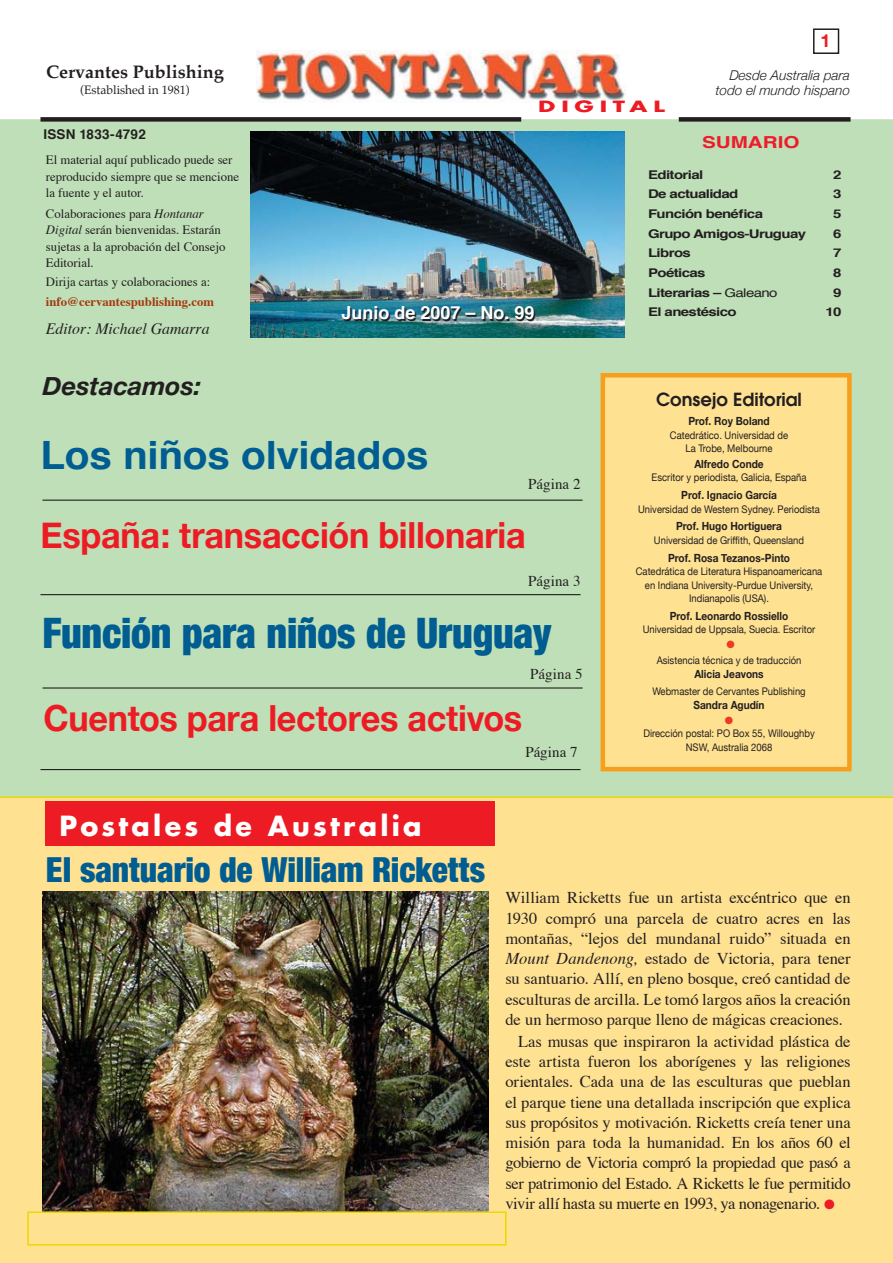
<style>
.page{position:relative;width:893px;height:1263px;background:#fff}
.page>*{position:absolute;margin:0;border:0;box-sizing:border-box;transform-origin:0 0}
.t1{font:900 condensed 42px "Helvetica Neue";letter-spacing:-.005em;color:#005d92;scale:.95 1}
.t2{font:700 39px "Helvetica";letter-spacing:-.005em;color:#005d92;scale:1.04 1}
.t3{font:700 36px "Helvetica Neue";letter-spacing:-.01em;color:#ed1c24;scale:.95 1}
.t4{font:900 condensed 34.5px "Helvetica Neue";letter-spacing:-.005em;color:#005d92}
.t5{font:700 27px "Futura";letter-spacing:.12em;color:#fff}
.t6{font:italic 700 25.5px "Helvetica Neue";color:#231f20}
.t7{font:700 18px "Palatino";color:#231f20}
.t8{font:700 18px "Helvetica";color:#fff}
.t9{font:600 18px "Avant Garde";color:#231f20}
.t10{font:16.5px/20.2px "Times";letter-spacing:-.01em;color:#231f20;text-align:justify}
.t11{font:700 16.5px "Helvetica";color:#ed1c2b;scale:1.25 1}
.t12{font:italic 15.75px "Times";color:#231f20}
.t13{font:700 15.15px "Futura";letter-spacing:.25em;color:#ed1c24;scale:1.52 1}
.t14{font:15px "Times";color:#231f20}
.t15{font:italic 300 13.5px/15px "Helvetica Neue";color:#231f20;text-align:right}
.t16{font:700 13.5px "Helvetica";letter-spacing:.02em;color:#231f20}
.t17{font:12.75px/16.5px "Times";color:#231f20}
.t18{font:700 12.75px "Times";color:#a53910}
.t19{font:700 12px "Helvetica";letter-spacing:-.04em;color:#231f20;scale:1.25 1}
.t20{font:12px "Palatino";color:#231f20}
.t21{font:700 11.25px "Helvetica Neue";color:#231f20;scale:.9 1}
.t22{font:10.5px/13.5px "Helvetica Neue";color:#231f20;text-align:center;scale:.9 1}
.t23{font:10.5px "Zapf Dingbats ITC";color:#ef3a23}
.s1{font-style:italic}
.s2{font-weight:400}
.s3{color:#ed1c24}
</style>
<div class="page">
<div style="left:813px;top:28px;width:26px;height:26px;border:2px solid #231f20"></div>
<div style="left:0;top:118px;width:893px;height:679px;background:#bedfb7"></div>
<div style="left:0;top:797px;width:893px;height:466px;background:#ffe192"></div>
<div style="left:603px;top:375px;width:246px;height:394px;background:#ffe192"></div>
<div style="left:600px;top:373px;width:251px;height:398px;border:4px solid #f99e1b"></div>
<img style="left:256px;top:50px;width:369px;height:52px">
<div style="left:40px;top:117px;width:481px;height:5px;background:#231f20"></div>
<div style="left:679px;top:117px;width:171px;height:5px;background:#231f20"></div>
<img style="left:251px;top:132px;width:373px;height:205px">
<div style="left:45px;top:801px;width:450px;height:45px;background:#ed1c24"></div>
<hr style="left:43px;top:500px;width:539px;height:1px;background:#231f20">
<hr style="left:40px;top:594px;width:540px;height:1px;background:#231f20">
<hr style="left:43px;top:687px;width:539px;height:2px;background:#231f20">
<hr style="left:40px;top:769px;width:540px;height:1px;background:#231f20">
<div style="left:595px;top:14px;width:214px;height:39px;background:#fff"></div>
<img style="left:43px;top:891px;width:446px;height:320px">
<div style="left:28px;top:1212px;width:478px;height:33px;background:#ffe192"></div>
<div style="left:27px;top:1211px;width:479px;height:35px;border:2px solid #ebd900"></div>
<p class="t7" style="left:46px;top:63px;width:179px">Cervantes Publishing</p>
<p class="t20" style="left:80px;top:84px;width:111px">(Established in 1981)</p>
<p class="t16" style="left:43px;top:128px;width:104px">ISSN 1833-4792</p>
<p class="t17" style="left:46px;top:153px;width:195px">El material aquí publicado puede ser reproducido siempre que se mencione la fuente y el autor.</p>
<p class="t17" style="left:46px;top:206px;width:181px">Colaboraciones para <span class="s1">Hontanar<br>Digital</span> serán bienvenidas. Estarán sujetas a la aprobación del Consejo<br>Editorial.</p>
<p class="t17" style="left:46px;top:275px;width:166px">Dirija cartas y colaboraciones a:</p>
<p class="t18" style="left:46px;top:297px;width:170px">info@cervantespublishing.com</p>
<p class="t12" style="left:46px;top:322px;width:165px">Editor: Michael Gamarra</p>
<p class="t13" style="left:538px;top:100px;width:85px">DIGITAL</p>
<p class="t15" style="left:715px;top:68px;width:136px">Desde Australia para todo el mundo hispano</p>
<p class="t11" style="left:702px;top:135px;width:79px">SUMARIO</p>
<p class="t8" style="left:341px;top:305px;width:195px">Junio de 2007 – No. 99</p>
<p class="t19" style="left:648px;top:169px;width:46px">Editorial</p>
<p class="t19" style="left:833px;top:169px;width:8px">2</p>
<p class="t19" style="left:648px;top:189px;width:74px">De actualidad</p>
<p class="t19" style="left:833px;top:189px;width:8px">3</p>
<p class="t19" style="left:648px;top:209px;width:93px">Función benéfica</p>
<p class="t19" style="left:833px;top:209px;width:8px">5</p>
<p class="t19" style="left:648px;top:228px;width:128px">Grupo Amigos-Uruguay</p>
<p class="t19" style="left:833px;top:228px;width:8px">6</p>
<p class="t19" style="left:648px;top:248px;width:36px">Libros</p>
<p class="t19" style="left:833px;top:248px;width:8px">7</p>
<p class="t19" style="left:648px;top:268px;width:47px">Poéticas</p>
<p class="t19" style="left:833px;top:268px;width:8px">8</p>
<p class="t19" style="left:648px;top:288px;width:105px">Literarias – <span class="s2">Galeano</span></p>
<p class="t19" style="left:833px;top:288px;width:8px">9</p>
<p class="t19" style="left:648px;top:307px;width:72px">El anestésico</p>
<p class="t19" style="left:825px;top:307px;width:14px">10</p>
<h3 class="t6" style="left:43px;top:370px;width:160px">Destacamos:</h3>
<h2 class="t2" style="left:40px;top:439px;width:375px">Los niños olvidados</h2>
<p class="t14" style="left:528px;top:477px;width:54px">Página 2</p>
<h3 class="t3" style="left:40px;top:513px;width:512px">España: transacción billonaria</h3>
<p class="t14" style="left:528px;top:574px;width:54px">Página 3</p>
<h1 class="t1" style="left:43px;top:608px;width:537px">Función para niños de Uruguay</h1>
<p class="t14" style="left:530px;top:668px;width:54px">Página 5</p>
<h3 class="t3" style="left:43px;top:695px;width:506px">Cuentos para lectores activos</h3>
<h3 class="t5" style="left:59px;top:813px;width:364px">Postales de Australia</h3>
<h3 class="t4" style="left:46px;top:849px;width:441px">El santuario de William Ricketts</h3>
<p class="t14" style="left:525px;top:746px;width:54px">Página 7</p>
<p class="t9" style="left:656px;top:393px;width:147px">Consejo Editorial</p>
<p class="t21" style="left:688px;top:414px;width:92px">Prof. Roy Boland</p>
<p class="t22" style="left:670px;top:428px;width:133px">Catedrático. Universidad de<br>La Trobe, Melbourne</p>
<p class="t21" style="left:694px;top:457px;width:79px">Alfredo Conde</p>
<p class="t22" style="left:652px;top:471px;width:174px">Escritor y periodista, Galicia, España</p>
<p class="t21" style="left:681px;top:488px;width:108px">Prof. Ignacio García</p>
<p class="t22" style="left:638px;top:502px;width:204px">Universidad de Western Sydney. Periodista</p>
<p class="t21" style="left:676px;top:519px;width:119px">Prof. Hugo Hortiguera</p>
<p class="t22" style="left:654px;top:533px;width:168px">Universidad de Griffith, Queensland</p>
<p class="t21" style="left:668px;top:551px;width:137px">Prof. Rosa Tezanos-Pinto</p>
<p class="t22" style="left:636px;top:565px;width:209px">Catedrática de Literatura Hispanoamericana en Indiana University-Purdue University,<br>Indianapolis (USA).</p>
<p class="t21" style="left:670px;top:609px;width:133px">Prof. Leonardo Rossiello</p>
<p class="t22" style="left:643px;top:623px;width:193px">Universidad de Uppsala, Suecia. Escritor</p>
<p class="t23" style="left:726px;top:640px;width:10px">●</p>
<p class="t22" style="left:657px;top:653px;width:162px">Asistencia técnica y de traducción</p>
<p class="t21" style="left:694px;top:667px;width:79px">Alicia Jeavons</p>
<p class="t22" style="left:652px;top:685px;width:172px">Webmaster de Cervantes Publishing</p>
<p class="t21" style="left:693px;top:698px;width:80px">Sandra Agudín</p>
<p class="t23" style="left:725px;top:715px;width:10px">●</p>
<p class="t22" style="left:643px;top:727px;width:192px">Dirección postal: PO Box 55, Willoughby<br>NSW, Australia 2068</p>
<p class="t10" style="left:505px;top:889px;width:347px">William Ricketts fue un artista excéntrico que en 1930 compró una parcela de cuatro acres en las montañas, “lejos del mundanal ruido” situada en <span class="s1">Mount Dandenong,</span> estado de Victoria, para tener su san tuario. Allí, en pleno bosque, creó cantidad de esculturas de arcilla. Le tomó largos años la creación de un hermoso parque lleno de mágicas creaciones.</p>
<p class="t10" style="left:505px;top:1033px;width:347px;text-indent:13px">Las musas que inspiraron la actividad plástica de este artista fueron los aborígenes y las religiones orientales. Cada una de las esculturas que pueblan el parque tiene una detallada inscripción que explica sus propósitos y motivación. Ricketts creía tener una misión para toda la humanidad. En los años 60 el gobierno de Victoria compró la propiedad que pasó a ser patrimonio del Estado. A Ricketts le fue permitido vivir allí hasta su muerte en 1993, ya nonagenario. <span class="s3">●</span></p>
</div>
